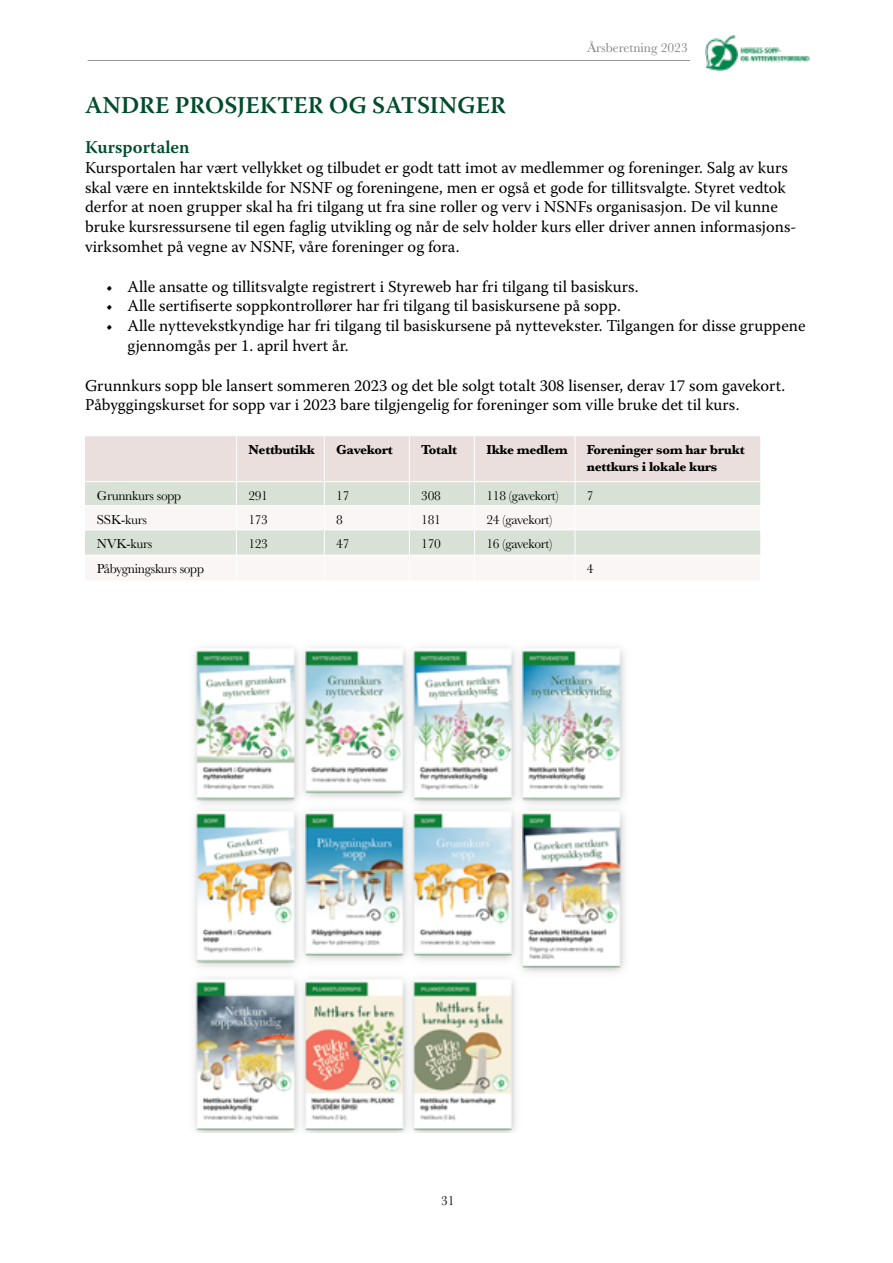
<style>
.page{position:relative;width:893px;height:1263px;background:#fff}
.page>*{position:absolute;margin:0;border:0;box-sizing:border-box;transform-origin:0 0}
.Over_1{font:600 24px "Warnock Pro";letter-spacing:.005em;color:#004c2b}
.Brødtekst{font:600 18px "Warnock Pro";color:#004c2b}
.Brødtekst-2{font:16.5px/19.8px "Warnock Pro";color:#000}
.t1{font:13.5px "Baskerville";letter-spacing:-.02em;color:#000}
.t2{font:700 13.5px/16.2px "Baskerville";letter-spacing:-.02em;color:#000}
.t3{font:13.5px "Baskerville";color:#808080}
</style>
<div class="page">
<img style="left:705px;top:35px;width:105px;height:36px">
<hr style="left:88px;top:60px;width:602px;height:1px;background:#939598">
<svg style="left:85px;top:436px;width:675px;height:119px"></svg>
<img style="left:194px;top:647px;width:431px;height:485px">
<p class="t3" style="left:587px;top:39px;width:102px">Årsberetning 2023</p>
<p class="Over_1" style="left:85px;top:91px;width:422px">ANDRE PROSJEKTER OG SATSINGER</p>
<p class="Brødtekst" style="left:85px;top:136px;width:106px">Kursportalen</p>
<p class="Brødtekst-2" style="left:85px;top:157px;width:713px">Kursportalen har vært vellykket og tilbudet er godt tatt imot av medlemmer og foreninger. Salg av kurs skal være en inntektskilde for NSNF og foreningene, men er også et gode for tillitsvalgte. Styret vedtok derfor at noen grupper skal ha fri tilgang ut fra sine roller og verv i NSNFs organisasjon. De vil kunne bruke kursressursene til egen faglig utvikling og når de selv holder kurs eller driver annen informasjons&shy;virksomhet på vegne av NSNF, våre foreninger og fora.</p>
<p class="Brødtekst-2" style="left:106px;top:276px;width:534px">• Alle ansatte og tillitsvalgte registrert i Styreweb har fri tilgang til basiskurs.</p>
<p class="Brødtekst-2" style="left:106px;top:296px;width:516px">• Alle sertifiserte soppkontrollører har fri tilgang til basiskursene på sopp.</p>
<p class="Brødtekst-2" style="left:128px;top:316px;width:679px;text-indent:-21px">• Alle nyttevekstkyndige har fri tilgang til basiskursene på nyttevekster. Tilgangen for disse gruppene gjennomgås per 1. april hvert år.</p>
<p class="Brødtekst-2" style="left:85px;top:375px;width:702px">Grunnkurs sopp ble lansert sommeren 2023 og det ble solgt totalt 308 lisenser, derav 17 som gavekort.<br>Påbyggingskurset for sopp var i 2023 bare tilgjengelig for foreninger som ville bruke det til kurs.</p>
<p class="t2" style="left:248px;top:442px;width:68px">Nettbutikk</p>
<p class="t2" style="left:336px;top:442px;width:58px">Gavekort</p>
<p class="t2" style="left:421px;top:442px;width:37px">Totalt</p>
<p class="t2" style="left:486px;top:442px;width:83px">Ikke medlem</p>
<p class="t2" style="left:587px;top:442px;width:159px">Foreninger som har brukt nettkurs i lokale kurs</p>
<p class="t1" style="left:97px;top:487px;width:86px">Grunnkurs sopp</p>
<p class="t1" style="left:248px;top:487px;width:21px">291</p>
<p class="t1" style="left:336px;top:487px;width:15px">17</p>
<p class="t1" style="left:421px;top:487px;width:21px">308</p>
<p class="t1" style="left:486px;top:487px;width:74px">118 (gavekort)</p>
<p class="t1" style="left:587px;top:487px;width:8px">7</p>
<p class="t1" style="left:97px;top:511px;width:52px">SSK-kurs</p>
<p class="t1" style="left:248px;top:511px;width:21px">173</p>
<p class="t1" style="left:336px;top:511px;width:8px">8</p>
<p class="t1" style="left:421px;top:511px;width:21px">181</p>
<p class="t1" style="left:486px;top:511px;width:67px">24 (gavekort)</p>
<p class="t1" style="left:97px;top:535px;width:57px">NVK-kurs</p>
<p class="t1" style="left:248px;top:535px;width:21px">123</p>
<p class="t1" style="left:336px;top:535px;width:15px">47</p>
<p class="t1" style="left:421px;top:535px;width:21px">170</p>
<p class="t1" style="left:486px;top:535px;width:67px">16 (gavekort)</p>
<p class="t1" style="left:97px;top:560px;width:109px">Påbygningskurs sopp</p>
<p class="t1" style="left:587px;top:560px;width:8px">4</p>
<p class="t1" style="left:441px;top:1192px;width:15px">31</p>
</div>
